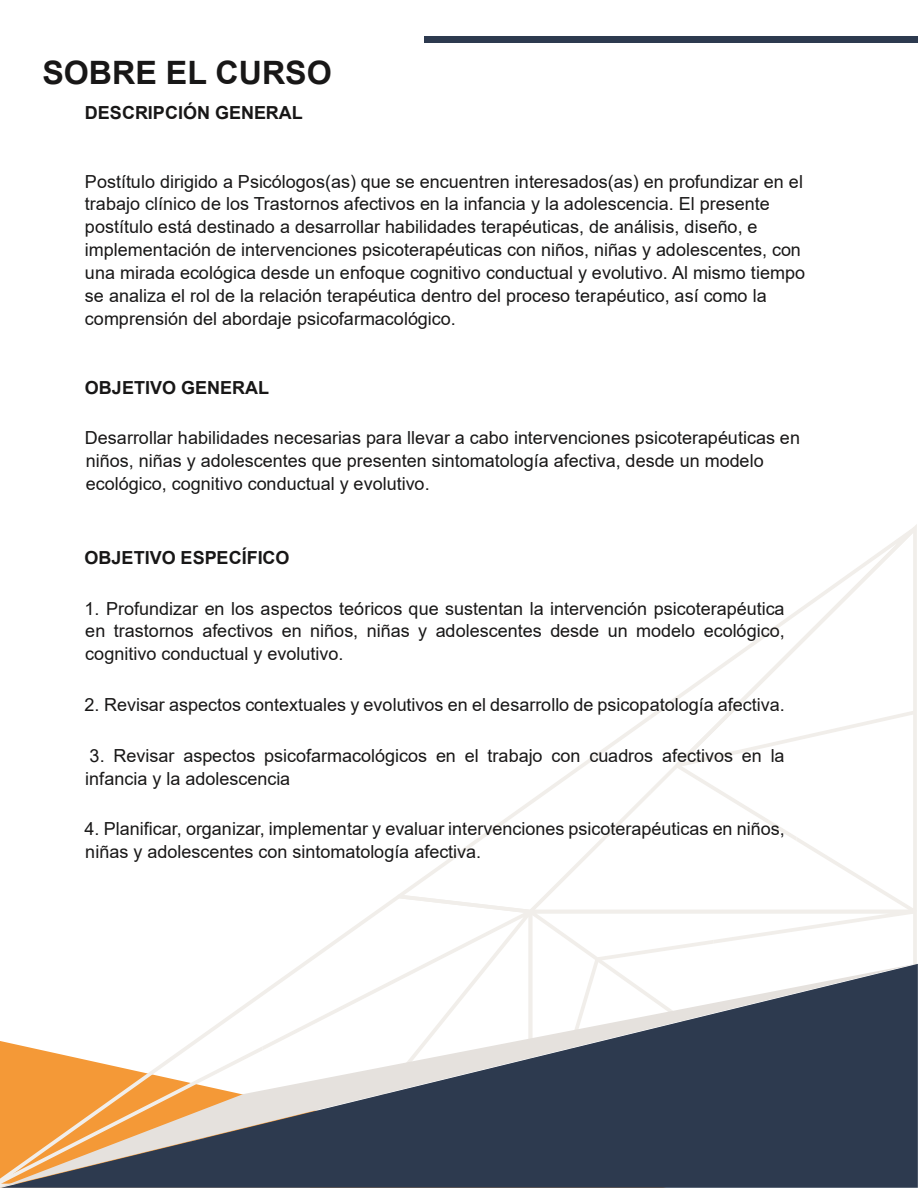
<style>
.page{position:relative;width:918px;height:1188px;background:#fff}
.page>*{position:absolute;margin:0;border:0;box-sizing:border-box;transform-origin:0 0}
.t1{font:700 32.25px "Arial";color:#181717}
.t2{font:18px/22.8px "Arial";color:#181717}
.t3{font:700 18px "Arial";color:#181717}
</style>
<div class="page">
<svg style="left:302px;top:910px;width:227px;height:54px"></svg>
<svg style="left:398px;top:715px;width:253px;height:198px"></svg>
<svg style="left:651px;top:611px;width:146px;height:183px"></svg>
<svg style="left:797px;top:524px;width:120px;height:386px"></svg>
<svg style="left:529px;top:910px;width:194px;height:54px"></svg>
<svg style="left:723px;top:910px;width:194px;height:54px"></svg>
<svg style="left:676px;top:644px;width:239px;height:197px"></svg>
<svg style="left:596px;top:958px;width:320px;height:6px"></svg>
<svg style="left:0;top:964px;width:917px;height:223px"></svg>
<div style="left:424px;top:36px;width:494px;height:7px;background:#2d3a4f"></div>
<h1 class="t1" style="left:42px;top:50px;width:291px">SOBRE EL CURSO</h1>
<p class="t3" style="left:85px;top:100px;width:219px">DESCRIPCIÓN GENERAL</p>
<p class="t2" style="left:85px;top:170px;width:722px">Postítulo dirigido a Psicólogos(as) que se encuentren interesados(as) en profundizar en el trabajo clínico de los Trastornos afectivos en la infancia y la adolescencia. El presente postítulo está destinado a desarrollar habilidades terapéuticas, de análisis, diseño, e implementación de intervenciones psicoterapéuticas con niños, niñas y adolescentes, con una mirada ecológica desde un enfoque cognitivo conductual y evolutivo. Al mismo tiempo se analiza el rol de la relación terapéutica dentro del proceso terapéutico, así como la comprensión del abordaje psicofarmacológico.</p>
<p class="t3" style="left:85px;top:375px;width:186px">OBJETIVO GENERAL</p>
<p class="t2" style="left:85px;top:426px;width:717px">Desarrollar habilidades necesarias para llevar a cabo intervenciones psicoterapéuticas en niños, niñas y adolescentes que presenten sintomatología afectiva, desde un modelo ecológico, cognitivo conductual y evolutivo.</p>
<p class="t3" style="left:85px;top:545px;width:206px">OBJETIVO ESPECÍFICO</p>
<p class="t2" style="left:85px;top:597px;width:702px;text-align:justify">1. Profundizar en los aspectos teóricos que sustentan la intervención psicoterapéutica en trastornos afectivos en niños, niñas y adolescentes desde un modelo ecológico, cognitivo conductual y evolutivo.</p>
<p class="t2" style="left:85px;top:693px;width:702px">2. Revisar aspectos contextuales y evolutivos en el desarrollo de psicopatología afectiva.</p>
<p class="t2" style="left:85px;top:744px;width:701px">3. Revisar aspectos psicofarmacológicos en el trabajo con cuadros afectivos en la infancia y la adolescencia</p>
<p class="t2" style="left:85px;top:818px;width:702px">4. Planificar, organizar, implementar y evaluar intervenciones psicoterapéuticas en niños, niñas y adolescentes con sintomatología afectiva.</p>
</div>
